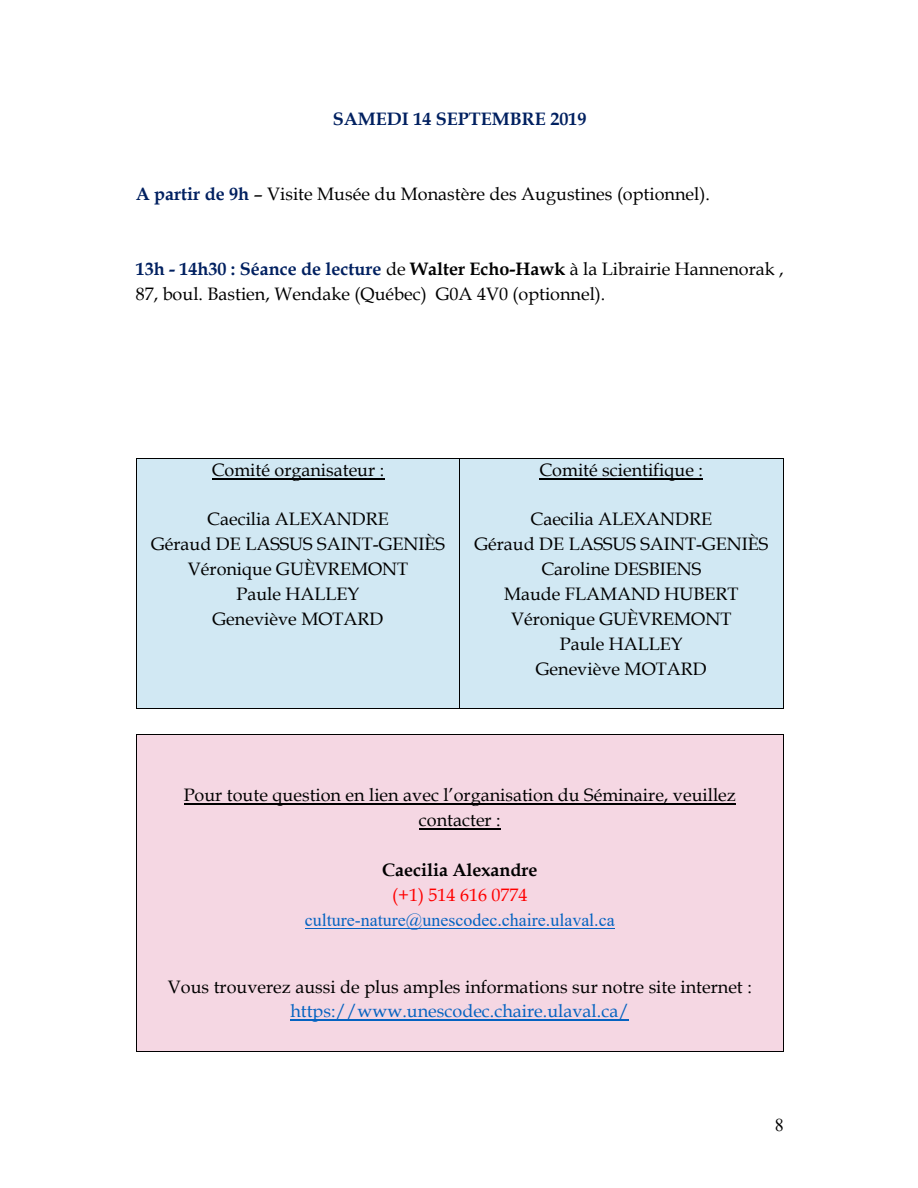
<style>
.page{position:relative;width:918px;height:1188px;background:#fff}
.page>*{position:absolute;margin:0;border:0;box-sizing:border-box;transform-origin:0 0}
.t1{font:18px/24.9px "Book Antiqua";color:#000;text-align:center}
.t2{font:18px "Times New Roman";color:#0563c1}
.t3{font:18px "Book Antiqua";color:#0563c1}
.t4{font:700 18px "Book Antiqua";color:#002060}
.t5{font:700 18px "Book Antiqua";color:#000}
.t6{font:18px "Book Antiqua";color:#f00}
.t7{font:18px "Times New Roman";color:#000}
.s1{font-weight:700;color:#002060}
.s2{font-weight:700}
</style>
<div class="page">
<div style="left:136px;top:459px;width:323px;height:249px;background:#d1e8f3"></div>
<hr style="left:212px;top:478px;width:172px;height:1px;background:#000">
<div style="left:460px;top:459px;width:323px;height:249px;background:#d1e8f3"></div>
<hr style="left:540px;top:478px;width:163px;height:1px;background:#000">
<hr style="left:136px;top:458px;width:323px;height:1px;background:#000">
<hr style="left:460px;top:458px;width:323px;height:1px;background:#000">
<hr style="left:136px;top:459px;width:1px;height:249px;background:#000">
<hr style="left:136px;top:708px;width:323px;height:1px;background:#000">
<hr style="left:459px;top:459px;width:1px;height:249px;background:#000">
<hr style="left:460px;top:708px;width:323px;height:1px;background:#000">
<hr style="left:783px;top:459px;width:1px;height:249px;background:#000">
<div style="left:136px;top:735px;width:647px;height:316px;background:#f5d7e3"></div>
<hr style="left:184px;top:804px;width:552px;height:1px;background:#000">
<hr style="left:419px;top:829px;width:82px;height:1px;background:#000">
<hr style="left:305px;top:928px;width:310px;height:1px;background:#0563c1">
<hr style="left:291px;top:1020px;width:338px;height:1px;background:#0563c1">
<hr style="left:136px;top:734px;width:647px;height:1px;background:#000">
<hr style="left:136px;top:735px;width:1px;height:316px;background:#000">
<hr style="left:136px;top:1051px;width:647px;height:1px;background:#000">
<hr style="left:783px;top:735px;width:1px;height:316px;background:#000">
<p class="t4" style="left:333px;top:109px;width:255px">SAMEDI 14 SEPTEMBRE 2019</p>
<p class="t1" style="left:136px;top:182px;width:576px"><span class="s1">A partir de 9h</span> – Visite Musée du Monastère des Augustines (optionnel).</p>
<p class="t1" style="left:136px;top:257px;width:649px;text-align:left"><span class="s1">13h - 14h30 : Séance de lecture</span> de <span class="s2">Walter Echo-Hawk</span> à la Librairie Hannenorak ,<br>87, boul. Bastien, Wendake (Québec) G0A 4V0 (optionnel).</p>
<p class="t1" style="left:212px;top:457px;width:174px">Comité organisateur :</p>
<p class="t1" style="left:151px;top:507px;width:295px">Caecilia ALEXANDRE<br>Géraud DE LASSUS SAINT-GENIÈS<br>Véronique GUÈVREMONT<br>Paule HALLEY<br>Geneviève MOTARD</p>
<p class="t1" style="left:540px;top:457px;width:165px">Comité scientifique :</p>
<p class="t1" style="left:474px;top:507px;width:295px">Caecilia ALEXANDRE<br>Géraud DE LASSUS SAINT-GENIÈS<br>Caroline DESBIENS<br>Maude FLAMAND HUBERT<br>Véronique GUÈVREMONT<br>Paule HALLEY<br>Geneviève MOTARD</p>
<p class="t1" style="left:184px;top:783px;width:554px">Pour toute question en lien avec l’organisation du Séminaire, veuillez contacter :</p>
<p class="t5" style="left:382px;top:860px;width:157px">Caecilia Alexandre</p>
<p class="t6" style="left:392px;top:884px;width:137px">(+1) 514 616 0774</p>
<p class="t2" style="left:305px;top:910px;width:311px">culture-nature@unescodec.chaire.ulaval.ca</p>
<p class="t1" style="left:168px;top:974px;width:585px">Vous trouverez aussi de plus amples informations sur notre site internet :</p>
<p class="t3" style="left:290px;top:1001px;width:340px">https://www.unescodec.chaire.ulaval.ca/</p>
<p class="t7" style="left:775px;top:1115px;width:10px">8</p>
</div>
